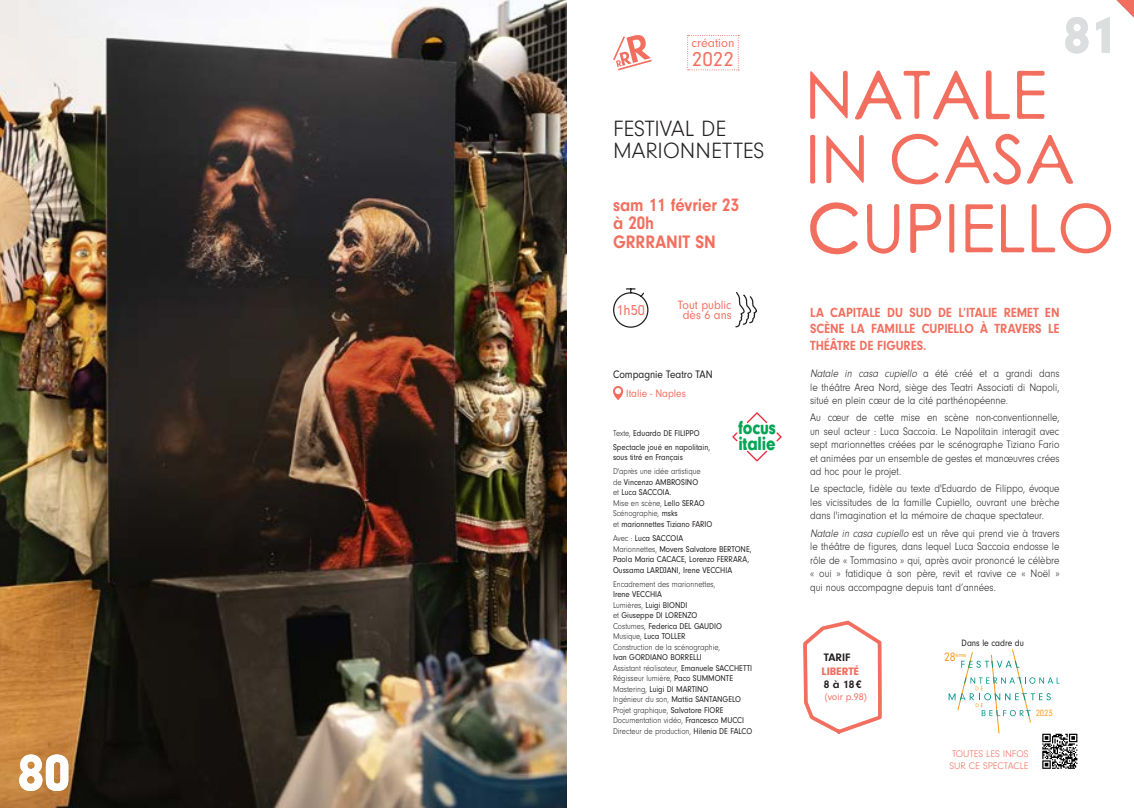
<style>
.page{position:relative;width:1134px;height:808px;background:#fff}
.page>*{position:absolute;margin:0;border:0;box-sizing:border-box;transform-origin:0 0}
.t1{font:900 52.5px "Neuzeit Gro";color:#fff}
.t2{font:900 52.5px "Neuzeit Gro";color:#dcdddf}
.t3{font:300 23px/22.5px "Neuzeit Gro";color:#231f20}
.t4{font:21px "Neuzeit Gro";color:#f26f5f}
.t5{font:900 19.88px/15.9px "Neuzeit Gro";letter-spacing:-.01em;color:#00a555;scale:.84 1}
.t6{font:700 18.75px/18.8px "Neuzeit Gro";color:#f26f5f;scale:.9 1}
.t7{font:15px "Neuzeit Gro";color:#f26f5f;scale:.95 1}
.t8{font:700 13.75px/16.2px "Neuzeit Gro";color:#f26f5f;text-align:justify;scale:.9 1}
.t9{font:12.62px "Neuzeit Gro";color:#f26f5f}
.t10{font:12.5px/10.5px "Neuzeit Gro";color:#f26f5f;text-align:center;scale:.95 1}
.t11{font:300 11.25px/13.5px "Neuzeit Gro";color:#231f20;text-align:justify;scale:.9 1}
.t12{font:11.25px "Neuzeit Gro";color:#231f20;scale:.9 1}
.t13{font:11.25px "Neuzeit Gro";color:#f26f5f;scale:.9 1}
.t14{font:700 11.25px "Neuzeit Gro";color:#231f20}
.t15{font:900 11.25px "Neuzeit Gro";color:#f26f5f}
.t16{font:300 10px/12px "Neuzeit Gro";color:#f26f5f}
.t17{font:10px "Neuzeit Gro";color:#f26f5f}
.t18{font:9.5px "Neuzeit Gro";color:#231f20;scale:.9 1}
.t19{font:9.5px "Neuzeit Gro";color:#f89c1c;scale:.9 1}
.t20{font:8.75px/10.5px "Neuzeit Gro";color:#231f20;scale:.9 1}
.t21{font:300 8.75px "Neuzeit Gro";color:#231f20;scale:.9 1}
.t22{font:6.38px "Neuzeit Gro";color:#f89c1c;scale:.9 1}
.s1{font-weight:300}
.s2{font-style:italic}
.s3{font-size:12.88px}
</style>
<div class="page">
<img style="left:0;top:0;width:567px;height:808px">
<svg style="left:613px;top:35px;width:39px;height:35px"></svg>
<svg style="left:613px;top:386px;width:10px;height:14px"></svg>
<svg style="left:613px;top:288px;width:36px;height:40px"></svg>
<svg style="left:735px;top:292px;width:22px;height:36px"></svg>
<svg style="left:810px;top:71px;width:38px;height:48px"></svg>
<svg style="left:1017px;top:71px;width:28px;height:48px"></svg>
<svg style="left:986px;top:70px;width:24px;height:49px"></svg>
<svg style="left:855px;top:70px;width:124px;height:50px"></svg>
<svg style="left:965px;top:204px;width:28px;height:48px"></svg>
<svg style="left:1001px;top:204px;width:23px;height:48px"></svg>
<svg style="left:949px;top:204px;width:5px;height:49px"></svg>
<svg style="left:1032px;top:203px;width:79px;height:51px"></svg>
<svg style="left:810px;top:202px;width:48px;height:53px"></svg>
<svg style="left:867px;top:204px;width:33px;height:50px"></svg>
<svg style="left:910px;top:204px;width:32px;height:49px"></svg>
<svg style="left:826px;top:135px;width:38px;height:48px"></svg>
<svg style="left:810px;top:135px;width:5px;height:49px"></svg>
<svg style="left:891px;top:133px;width:182px;height:52px"></svg>
<svg style="left:803px;top:620px;width:79px;height:114px"></svg>
<svg style="left:732px;top:412px;width:50px;height:50px"></svg>
<svg style="left:687px;top:35px;width:52px;height:35px"></svg>
<svg style="left:949px;top:649px;width:128px;height:120px"></svg>
<svg style="left:1116px;top:0;width:18px;height:18px"></svg>
<h1 class="t1" style="left:18px;top:743px;width:54px">80</h1>
<p class="t9" style="left:691px;top:37px;width:45px">création</p>
<h3 class="t4" style="left:692px;top:48px;width:44px">2022</h3>
<h2 class="t3" style="left:613px;top:118px;width:153px">FESTIVAL DE<br>MARIONNETTES</h2>
<h3 class="t6" style="left:613px;top:195px;width:142px">sam 11 février 23 à 20h<br>GRRRANIT SN</h3>
<h3 class="t7" style="left:616px;top:302px;width:32px">1h50</h3>
<p class="t10" style="left:678px;top:299px;width:58px">Tout public dès 6 ans</p>
<p class="t12" style="left:613px;top:368px;width:112px">Compagnie Teatro TAN</p>
<p class="t13" style="left:626px;top:387px;width:68px">Italie - Naples</p>
<p class="t20" style="left:613px;top:426px;width:109px;line-height:14px"><span class="s1">Texte,</span> Eduardo DE FILIPPO<br>Spectacle joué en napolitain,</p>
<p class="t20" style="left:613px;top:452px;width:79px">sous titré en Français</p>
<p class="t20" style="left:613px;top:466px;width:112px"><span class="s1">D'après une idée artistique<br>de</span> Vincenzo AMBROSINO<br><span class="s1">et</span> Luca SACCOIA.<br><span class="s1">Mise en scène,</span> Lello SERAO<br><span class="s1">Scénographie,</span> msks<br><span class="s1">et</span> marionnettes Tiziano FARIO</p>
<p class="t20" style="left:613px;top:533px;width:155px"><span class="s1">Avec :</span> Luca SACCOIA<br><span class="s1">Marionnettes,</span> Movers Salvatore BERTONE, Paola Maria CACACE, Lorenzo FERRARA, Oussama LARDJANI, Irene VECCHIA</p>
<p class="t21" style="left:613px;top:579px;width:115px">Encadrement des marionnettes,</p>
<p class="t20" style="left:613px;top:589px;width:123px">Irene VECCHIA<br><span class="s1">Lumières,</span> Luigi BIONDI<br><span class="s1">et</span> Giuseppe DI LORENZO<br><span class="s1">Costumes,</span> Federica DEL GAUDIO<br><span class="s1">Musique,</span> Luca TOLLER<br><span class="s1">Construction de la scénographie,</span></p>
<p class="t20" style="left:613px;top:652px;width:156px">Ivan GORDIANO BORRELLI<br><span class="s1">Assistant réalisateur,</span> Emanuele SACCHETTI <span class="s1">Régisseur lumière,</span> Paco SUMMONTE <span class="s1">Mastering,</span> Luigi DI MARTINO<br><span class="s1">Ingénieur du son,</span> Mattia SANTANGELO <span class="s1">Projet graphique,</span> Salvatore FIORE <span class="s1">Documentation vidéo,</span> Francesco MUCCI <span class="s1">Directeur de production,</span> Hilenia DE FALCO</p>
<h3 class="t5" style="left:738px;top:419px;width:46px">focus italie</h3>
<h1 class="t2" style="left:1064px;top:6px;width:54px">81</h1>
<p class="t8" style="left:810px;top:305px;width:279px">LA CAPITALE DU SUD DE L’ITALIE REMET EN SCÈNE LA FAMILLE CUPIELLO À TRAVERS LE THÉÂTRE DE FIGURES.</p>
<p class="t11" style="left:810px;top:367px;width:279px"><span class="s2">Natale in casa cupiello</span> a été c ré é et a g ra n d i d a n s le théâtre Area Nord, siège des Teatri Associati di Napoli, situé en plein cœur de la cité parthénopéenne.</p>
<p class="t11" style="left:810px;top:411px;width:279px">Au cœur de cette mise en scène non-conventionnelle, un seul acteur : Luca Saccoia. Le Napolitain interagit avec sept marionnettes créées par le scénographe Tiziano Fario et animées par un ensemble de gestes et manœuvres crées ad hoc pour le projet.</p>
<p class="t11" style="left:810px;top:482px;width:279px">Le spectacle, fidèle au texte d'Eduardo de Filippo, évoque les vicissitudes de la famille Cupiello, ouvrant une brèche dans l'imagination et la mémoire de chaque spectateur.</p>
<p class="t11" style="left:810px;top:526px;width:279px"><span class="s2">Natale in casa cupiello</span> est un rêve qui prend vie à travers le théâtre de figures, dans lequel Luca Saccoia endosse le rôle de « Tommasino » qui, après avoir prononcé le célèbre « oui » fatidique à son père, revit et ravive ce « Noël » qui nous accompagne depuis tant d’années.</p>
<p class="t14" style="left:824px;top:651px;width:28px">TARIF</p>
<p class="t15" style="left:821px;top:665px;width:39px">LIBERTÉ</p>
<p class="t14" style="left:824px;top:678px;width:39px">8 à 18€</p>
<p class="t17" style="left:825px;top:692px;width:44px">(voir p.98)</p>
<p class="t18" style="left:961px;top:638px;width:71px">Dans le cadre du</p>
<p class="t22" style="left:944px;top:651px;width:26px"><span class="s3">28</span>ème</p>
<p class="t19" style="left:1036px;top:708px;width:20px">2023</p>
<p class="t16" style="left:949px;top:748px;width:81px">TOUTES LES INFOS<br>SUR CE SPECTACLE</p>
</div>
